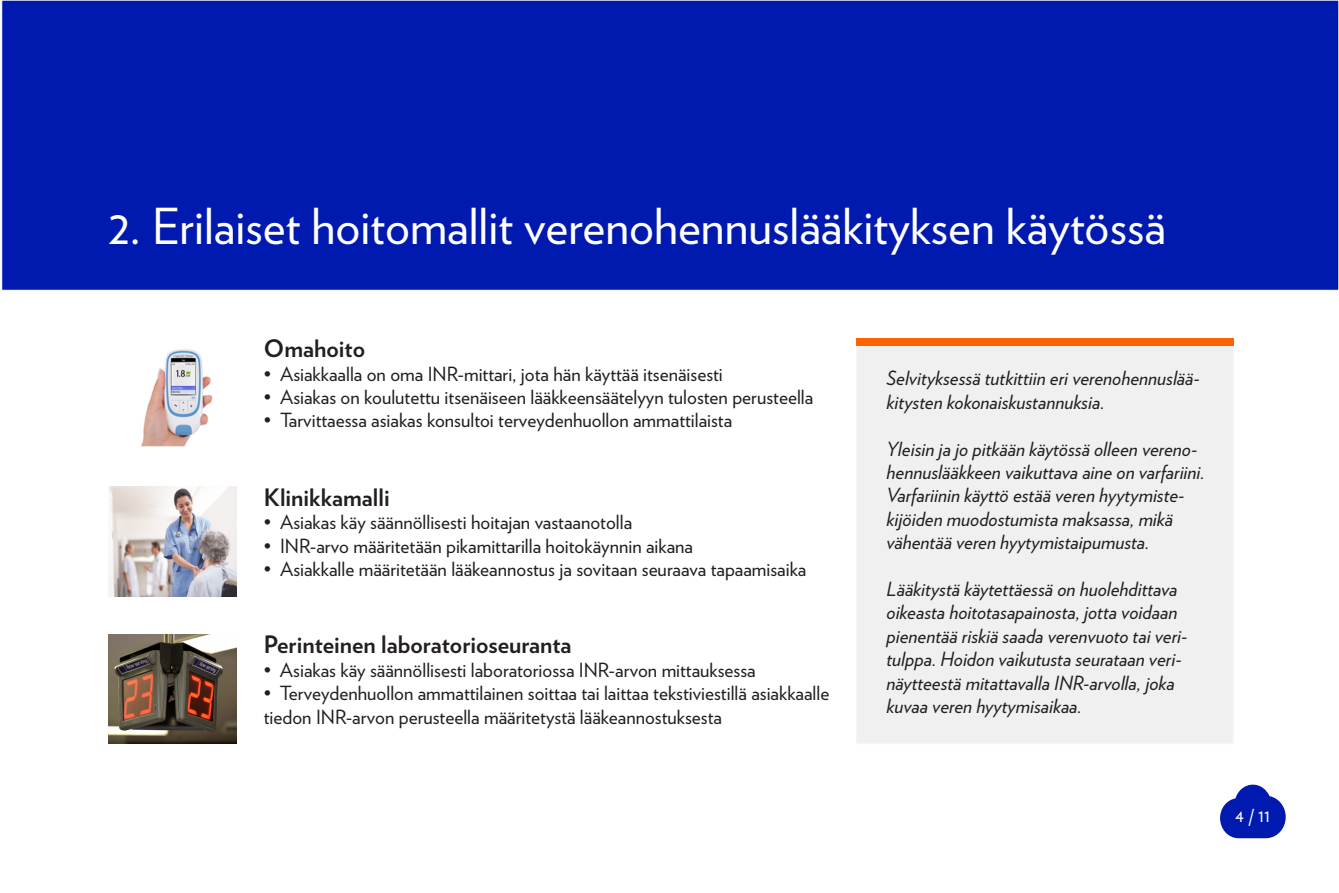
<style>
.page{position:relative;width:1339px;height:893px;background:#fff}
.page>*{position:absolute;margin:0;border:0;box-sizing:border-box;transform-origin:0 0}
.t1{font:49.5px "Verlag";color:#fff}
.t2{font:700 24px "Verlag";color:#231f20}
.t3{font:19.5px/23.4px "Verlag";color:#231f20}
.t4{font:italic 19.5px/23.4px "Verlag";color:#231f20}
.t5{font:18px "Verlag";color:#fff}
</style>
<div class="page">
<div style="left:2px;top:0;width:1336px;height:291px;background:#001ab0"></div>
<div style="left:1px;top:0;width:1337px;height:291px;border:2px solid #f5f5f5"></div>
<svg style="left:1220px;top:785px;width:65px;height:53px"></svg>
<img style="left:141px;top:349px;width:72px;height:98px">
<img style="left:108px;top:487px;width:128px;height:109px">
<div style="left:855px;top:338px;width:378px;height:406px;background:#f0f0f0;border:2px solid #f5f5f5"></div>
<img style="left:108px;top:635px;width:129px;height:108px">
<div style="left:855px;top:338px;width:378px;height:7px;background:#ff6300"></div>
<h1 class="t1" style="left:108px;top:189px;width:1058px">2. Erilaiset hoitomallit verenohennuslääkityksen käytössä</h1>
<p class="t2" style="left:264px;top:330px;width:103px">Omahoito</p>
<p class="t3" style="left:264px;top:361px;width:460px">• Asiakkaalla on oma INR-mittari, jota hän käyttää itsenäisesti</p>
<p class="t3" style="left:264px;top:384px;width:551px">• Asiakas on koulutettu itsenäiseen lääkkeensäätelyyn tulosten perusteella</p>
<p class="t3" style="left:264px;top:408px;width:469px">• Tarvittaessa asiakas konsultoi terveydenhuollon ammattilaista</p>
<p class="t2" style="left:264px;top:478px;width:127px">Klinikkamalli</p>
<p class="t3" style="left:264px;top:510px;width:370px">• Asiakas käy säännöllisesti hoitajan vastaanotolla</p>
<p class="t3" style="left:264px;top:533px;width:430px">• INR-arvo määritetään pikamittarilla hoitokäynnin aikana</p>
<p class="t3" style="left:264px;top:556px;width:544px">• Asiakkalle määritetään lääkeannostus ja sovitaan seuraava tapaamisaika</p>
<p class="t2" style="left:264px;top:626px;width:309px">Perinteinen laboratorioseuranta</p>
<p class="t3" style="left:264px;top:657px;width:493px">• Asiakas käy säännöllisesti laboratoriossa INR-arvon mittauksessa</p>
<p class="t3" style="left:264px;top:680px;width:567px">• Terveydenhuollon ammattilainen soittaa tai laittaa tekstiviestillä asiakkaalle tiedon INR-arvon perusteella määritetystä lääkeannostuksesta</p>
<p class="t4" style="left:886px;top:365px;width:315px">Selvityksessä tutkittiin eri verenohennuslää&shy;kitysten kokonaiskustannuksia.</p>
<p class="t4" style="left:886px;top:436px;width:320px">Yleisin ja jo pitkään käytössä olleen vereno&shy;hennuslääkkeen vaikuttava aine on varfariini.<br>Varfariinin käyttö estää veren hyytymiste&shy;kijöiden muodostumista maksassa, mikä vähentää veren hyytymistaipumusta.</p>
<p class="t4" style="left:886px;top:576px;width:302px">Lääkitystä käytettäessä on huolehdittava oikeasta hoitotasapainosta, jotta voidaan pienentää riskiä saada verenvuoto tai veri&shy;tulppa. Hoidon vaikutusta seurataan veri&shy;näytteestä mitattavalla INR-arvolla, joka kuvaa veren hyytymisaikaa.</p>
<p class="t5" style="left:1234px;top:802px;width:37px">4 / 11</p>
</div>
